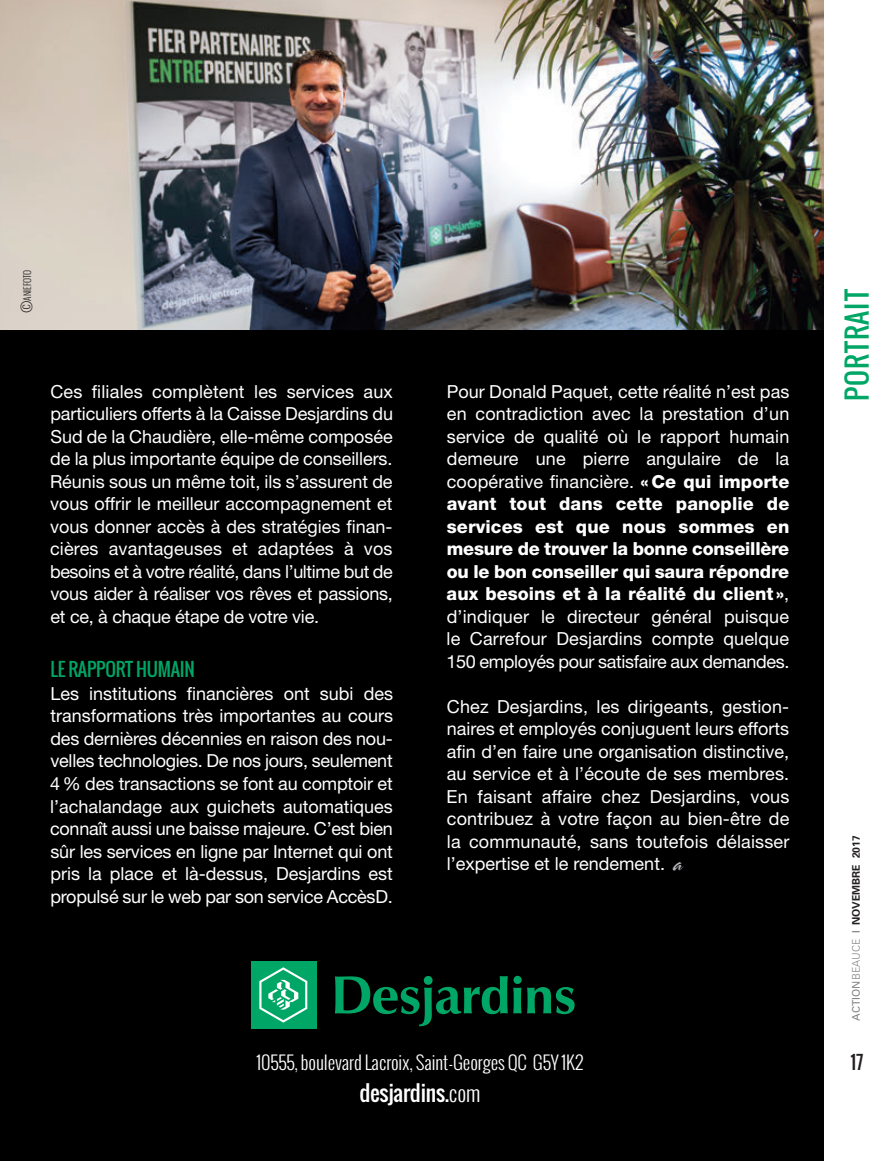
<style>
.page{position:relative;width:892px;height:1161px;background:#fff}
.page>*{position:absolute;margin:0;border:0;box-sizing:border-box;transform-origin:0 0}
.t1{font:27px "Oswald";letter-spacing:.035em;color:#00a665}
.t2{font:21px "Oswald";letter-spacing:-.01em;color:#fff}
.t3{font:21px "Spring LP";color:#b6b7bb}
.t4{font:18px/22.5px "Helvetica Neue";letter-spacing:-.01em;color:#fff;text-align:justify}
.t5{font:300 18px "Oswald";letter-spacing:-.01em;color:#fff}
.t6{font:18px "Oswald";color:#231f20}
.t7{font:700 10.5px "Univers";color:#231f20}
.t8{font:300 9px "Oswald";letter-spacing:-.01em;color:#231f20}
.s1{font-size:18px}
.s2{font-family:"Oswald";color:#00a665}
.s3{font-weight:800}
.s4{font-weight:300}
.s5{font-weight:400;color:#808285}
.s6{font-weight:300;color:#808285}
</style>
<div class="page">
<div style="left:0;top:249px;width:823px;height:911px;background:#000001"></div>
<img style="left:0;top:0;width:823px;height:329px">
<div style="left:252px;top:961px;width:65px;height:67px;background:#00a665"></div>
<svg style="left:259px;top:967px;width:48px;height:55px"></svg>
<svg style="left:335px;top:975px;width:240px;height:51px"></svg>
<p class="t8" style="left:23px;top:313px;width:45px;rotate:-90deg"><span class="s1">©</span>ANIEFOTO</p>
<p class="t4" style="left:50px;top:381px;width:344px">Ces filiales complètent les services aux particuliers offerts à la Caisse Desjardins du Sud de la Chaudière, elle-même composée de la plus importante équipe de conseillers.<br>Réunis sous un même toit, ils s’assurent de vous offrir le meilleur accompagnement et vous donner accès à des stratégies finan&shy;cières avantageuses et adaptées à vos besoins et à votre réalité, dans l’ultime but de vous aider à réaliser vos rêves et passions, et ce, à chaque étape de votre vie.</p>
<p class="t4" style="left:50px;top:660px;width:344px;text-align:left"><span class="s2">LE RAPPORt hUMAIN<br></span>Les institutions financières ont subi des transformations très importantes au cours des dernières décennies en raison des nou&shy;velles technologies. De nos jours, seulement 4 % des transactions se font au comptoir et l’achalandage aux guichets automatiques connaît aussi une baisse majeure. C’est bien sûr les services en ligne par Internet qui ont pris la place et là-dessus, Desjardins est propulsé sur le web par son service AccèsD.</p>
<p class="t4" style="left:447px;top:381px;width:344px">Pour Donald Paquet, cette réalité n’est pas en contradiction avec la prestation d’un service de qualité où le rapport humain demeure une pierre angulaire de la coopérative financière. <span class="s3">«Ce qui importe avant tout dans cette panoplie de services est que nous sommes en mesure de trouver la bonne conseillère ou le bon conseiller qui saura répondre aux besoins et à la réalité du client»</span>, d’indiquer le directeur général puisque le Carrefour Desjardins compte quelque 150 employés pour satisfaire aux demandes.</p>
<p class="t4" style="left:447px;top:696px;width:344px">Chez Desjardins, les dirigeants, gestion&shy;naires et employés conjuguent leurs efforts afin d’en faire une organisation distinctive, au service et à l’écoute de ses membres.<br>En faisant affaire chez Desjardins, vous contribuez à votre façon au bien-être de la communauté, sans toutefois délaisser l’expertise et le rendement.</p>
<p class="t3" style="left:673px;top:856px;width:10px">a</p>
<p class="t5" style="left:256px;top:1052px;width:329px">10555, boulevard Lacroix, Saint-Georges QC G5Y 1K2</p>
<p class="t2" style="left:359px;top:1081px;width:123px">desjardins.<span class="s4">com</span></p>
<p class="t1" style="left:844px;top:401px;width:113px;rotate:-90deg">PORtRAIt</p>
<p class="t7" style="left:852px;top:1020px;width:187px;rotate:-90deg"><span class="s5">ACTION</span><span class="s6">BEAUCE</span> <span class="s4">|</span> NOVEMBRE 2017</p>
<p class="t6" style="left:850px;top:1053px;width:15px">17</p>
</div>
